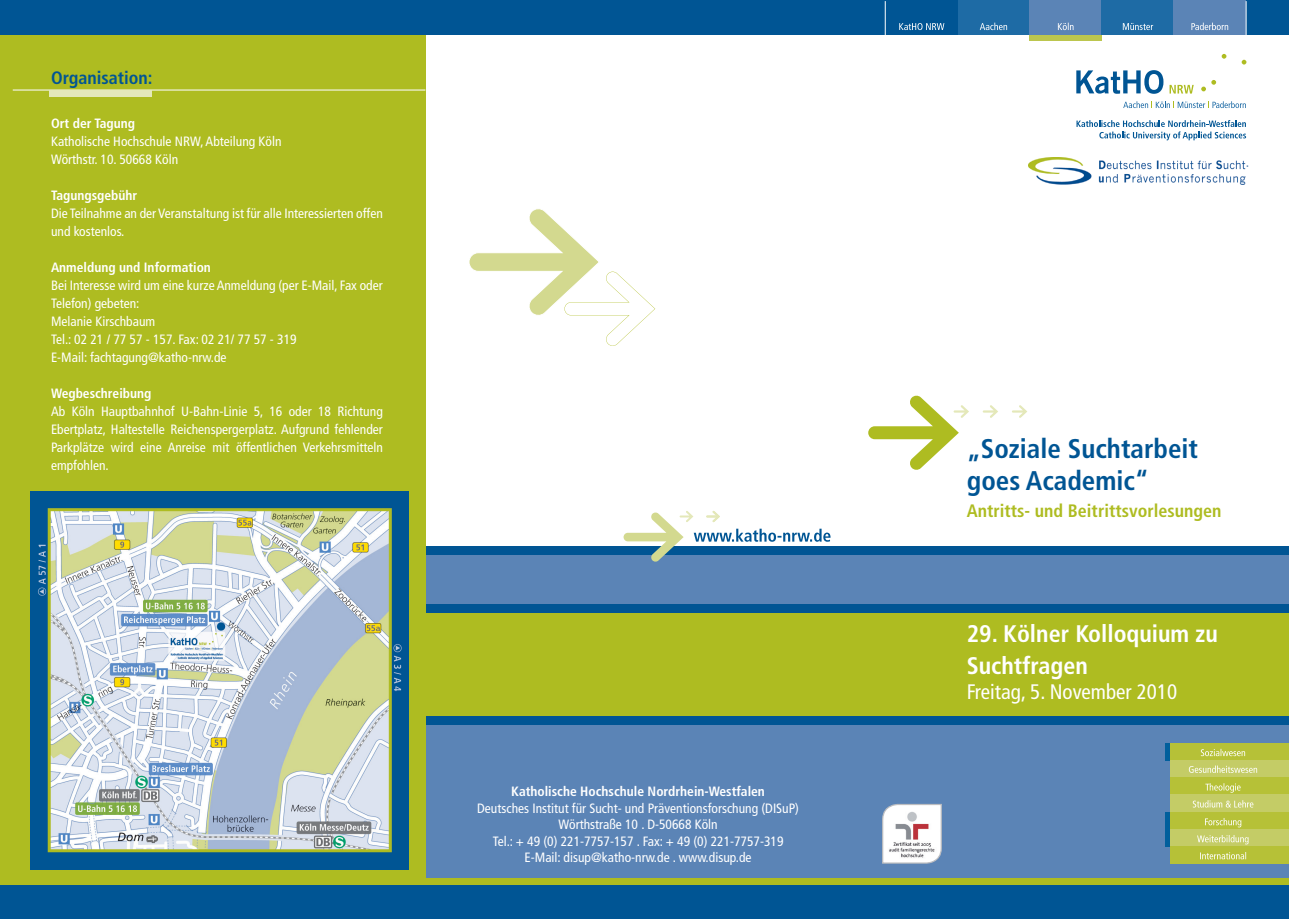
<style>
.page{position:relative;width:1289px;height:919px;background:#fff}
.page>*{position:absolute;margin:0;border:0;box-sizing:border-box;transform-origin:0 0}
.t1{font:700 condensed 27px/32.4px "Frutiger";color:#005594}
.t2{font:700 condensed 24px/32.4px "Frutiger";color:#fff}
.t3{font:condensed 21px "Frutiger";color:#fff}
.t4{font:700 condensed 18px "Frutiger";color:#aebc21}
.t5{font:700 condensed 18px "Frutiger";color:#005594}
.t6{font:condensed 13.5px/18px "Frutiger";color:#fff}
.t7{font:700 condensed 13.5px "Frutiger";color:#fff}
</style>
<div class="page">
<div style="left:425px;top:549px;width:863px;height:369px;background:#5b84b6"></div>
<div style="left:425px;top:546px;width:863px;height:9px;background:#005594"></div>
<div style="left:425px;top:610px;width:863px;height:107px;background:#aebc21"></div>
<div style="left:425px;top:715px;width:863px;height:9px;background:#005594"></div>
<div style="left:425px;top:604px;width:863px;height:8px;background:#005594"></div>
<div style="left:0;top:0;width:425px;height:918px;background:#aebc21"></div>
<hr style="left:1165px;top:829px;width:4px;height:17px;background:#015f9c">
<hr style="left:1165px;top:811px;width:4px;height:18px;background:#015f9c">
<hr style="left:1165px;top:742px;width:4px;height:18px;background:#015f9c">
<div style="left:1029px;top:34px;width:72px;height:6px;background:#bcc64e"></div>
<svg style="left:469px;top:209px;width:186px;height:137px"></svg>
<svg style="left:868px;top:395px;width:101px;height:75px"></svg>
<svg style="left:982px;top:405px;width:16px;height:13px"></svg>
<svg style="left:1012px;top:405px;width:15px;height:13px"></svg>
<svg style="left:882px;top:803px;width:60px;height:61px;background:#e2dfe2"></svg>
<svg style="left:623px;top:510px;width:207px;height:52px"></svg>
<div style="left:1169px;top:742px;width:107px;height:18px;background:#b6c137"></div>
<div style="left:1169px;top:760px;width:107px;height:17px;background:#c4cc66"></div>
<div style="left:1169px;top:777px;width:107px;height:17px;background:#b6c137"></div>
<div style="left:1169px;top:794px;width:107px;height:17px;background:#c4cc66"></div>
<div style="left:1169px;top:811px;width:107px;height:18px;background:#b6c137"></div>
<div style="left:1169px;top:829px;width:107px;height:17px;background:#c4cc66"></div>
<div style="left:1169px;top:846px;width:107px;height:17px;background:#b6c137"></div>
<div style="left:1276px;top:742px;width:12px;height:18px;background:#b6c137"></div>
<div style="left:1276px;top:760px;width:12px;height:17px;background:#c4cc66"></div>
<div style="left:1276px;top:777px;width:12px;height:17px;background:#b6c137"></div>
<div style="left:1276px;top:794px;width:12px;height:17px;background:#c4cc66"></div>
<div style="left:1276px;top:811px;width:12px;height:18px;background:#b6c137"></div>
<div style="left:1276px;top:829px;width:12px;height:17px;background:#c4cc66"></div>
<div style="left:1276px;top:846px;width:12px;height:17px;background:#b6c137"></div>
<svg style="left:1200px;top:852px;width:46px;height:7px"></svg>
<svg style="left:1197px;top:835px;width:51px;height:9px"></svg>
<svg style="left:1205px;top:818px;width:36px;height:9px"></svg>
<svg style="left:1192px;top:800px;width:61px;height:7px"></svg>
<svg style="left:1205px;top:783px;width:35px;height:9px"></svg>
<svg style="left:1188px;top:765px;width:69px;height:7px"></svg>
<svg style="left:1200px;top:748px;width:45px;height:8px"></svg>
<div style="left:0;top:0;width:1288px;height:34px;background:#005594"></div>
<div style="left:957px;top:0;width:72px;height:34px;background:#1e6ba5"></div>
<div style="left:1029px;top:0;width:72px;height:34px;background:#5b84b6"></div>
<div style="left:1101px;top:0;width:72px;height:34px;background:#1e6ba5"></div>
<div style="left:1173px;top:0;width:72px;height:34px;background:#5b84b6"></div>
<hr style="left:884px;top:1px;width:1px;height:35px;background:#fff">
<hr style="left:1245px;top:1px;width:1px;height:34px;background:#fff">
<svg style="left:899px;top:23px;width:45px;height:7px"></svg>
<svg style="left:979px;top:23px;width:28px;height:7px"></svg>
<svg style="left:1057px;top:23px;width:16px;height:7px"></svg>
<svg style="left:1122px;top:23px;width:31px;height:7px"></svg>
<svg style="left:1191px;top:23px;width:37px;height:7px"></svg>
<div style="left:0;top:884px;width:1288px;height:34px;background:#005594"></div>
<div style="left:0;top:878px;width:1288px;height:6px;background:#aebc21"></div>
<svg style="left:1169px;top:85px;width:24px;height:8px"></svg>
<svg style="left:1076px;top:120px;width:170px;height:20px"></svg>
<svg style="left:1221px;top:54px;width:5px;height:5px"></svg>
<svg style="left:1201px;top:87px;width:4px;height:4px"></svg>
<svg style="left:1241px;top:60px;width:5px;height:5px"></svg>
<svg style="left:1211px;top:80px;width:5px;height:5px"></svg>
<svg style="left:1076px;top:70px;width:87px;height:24px"></svg>
<svg style="left:1123px;top:101px;width:122px;height:7px"></svg>
<hr style="left:13px;top:89px;width:412px;height:2px;background:#e4e8b9">
<div style="left:50px;top:90px;width:102px;height:7px;background:#e4e8b9"></div>
<img style="left:1028px;top:158px;width:221px;height:26px">
<img style="left:31px;top:492px;width:377px;height:377px">
<h3 class="t5" style="left:51px;top:67px;width:103px">Organisation:</h3>
<p class="t7" style="left:51px;top:115px;width:86px">Ort der Tagung</p>
<p class="t6" style="left:51px;top:132px;width:232px">Katholische Hochschule NRW, Abteilung Köln<br>Wörthstr. 10. 50668 Köln</p>
<p class="t7" style="left:51px;top:187px;width:88px">Tagungsgebühr</p>
<p class="t6" style="left:51px;top:204px;width:333px">Die Teilnahme an der Veranstaltung ist für alle Interessierten offen und kostenlos.</p>
<p class="t7" style="left:51px;top:259px;width:161px">Anmeldung und Information</p>
<p class="t6" style="left:51px;top:276px;width:333px">Bei Interesse wird um eine kurze Anmeldung (per E-Mail, Fax oder Telefon) gebeten:<br>Melanie Kirschbaum<br>Tel.: 02 21 / 77 57 - 157. Fax: 02 21/ 77 57 - 319<br>E-Mail: fachtagung@katho-nrw.de</p>
<p class="t7" style="left:51px;top:385px;width:102px">Wegbeschreibung</p>
<p class="t6" style="left:51px;top:402px;width:333px;text-align:justify">Ab Köln Hauptbahnhof U-Bahn-Linie 5, 16 oder 18 Richtung Ebertplatz, Haltestelle Reichenspergerplatz. Aufgrund fehlender Parkplätze wird eine Anreise mit öffentlichen Verkehrsmitteln empfohlen.</p>
<p class="t7" style="left:511px;top:783px;width:255px">Katholische Hochschule Nordrhein-Westfalen</p>
<p class="t6" style="left:477px;top:799px;width:323px;line-height:16.5px;text-align:center">Deutsches Institut für Sucht- und Präventionsforschung (DISuP)<br>Wörthstraße 10 . D-50668 Köln<br>Tel.: + 49 (0) 221-7757-157 . Fax: + 49 (0) 221-7757-319<br>E-Mail: disup@katho-nrw.de . www.disup.de</p>
<h1 class="t1" style="left:966px;top:432px;width:233px">„Soziale Suchtarbeit goes Academic“</h1>
<h3 class="t4" style="left:966px;top:500px;width:256px">Antritts- und Beitrittsvorlesungen</h3>
<h2 class="t2" style="left:966px;top:617px;width:252px">29. Kölner Kolloquium zu<br>Suchtfragen</h2>
<h3 class="t3" style="left:966px;top:679px;width:212px">Freitag, 5. November 2010</h3>
</div>
